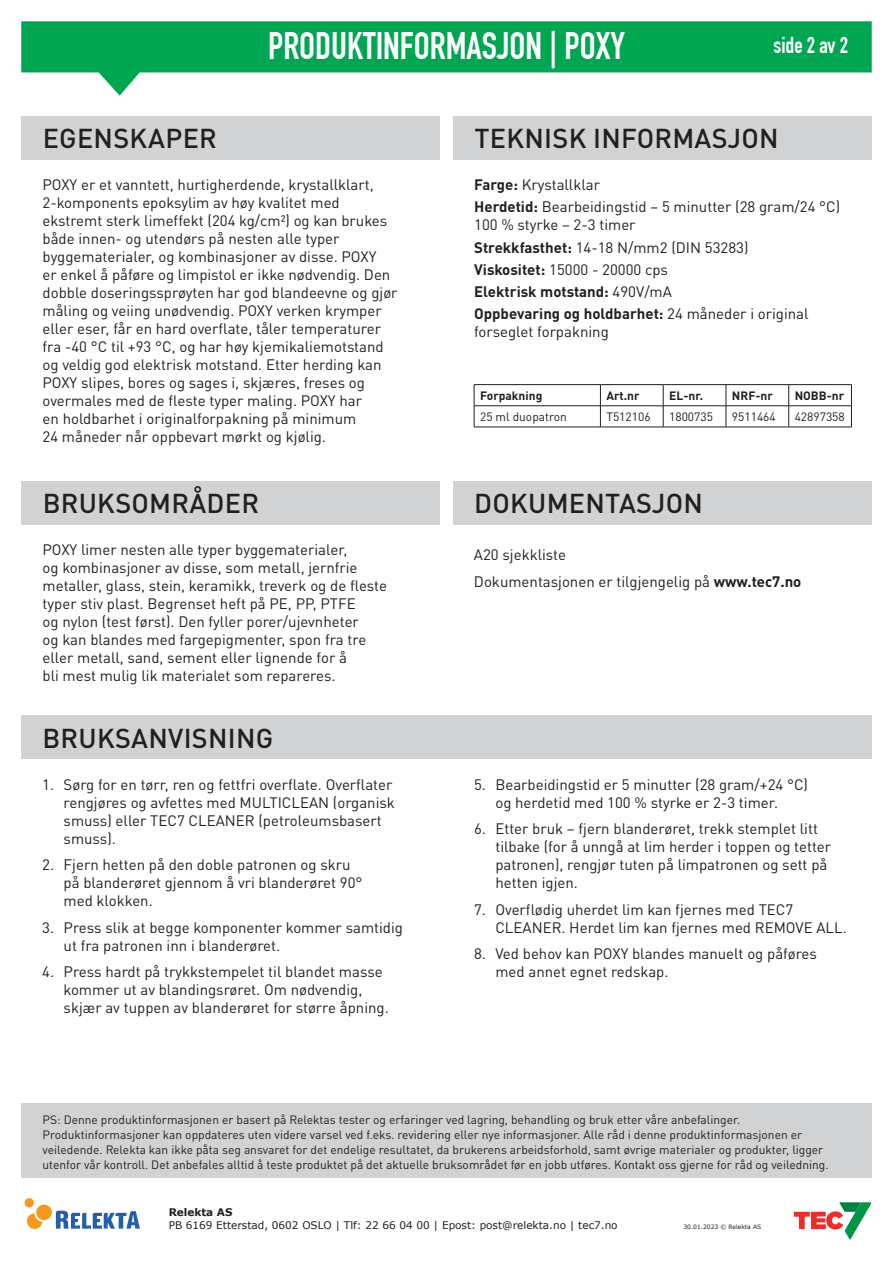
<style>
.page{position:relative;width:893px;height:1263px;background:#fff}
.page>*{position:absolute;margin:0;border:0;box-sizing:border-box;transform-origin:0 0}
.t1{font:37.5px "DIN Engschrift LT";color:#fff}
.Titler{font:500 27px "DIN Pro";letter-spacing:.01em;color:#231f20}
.t2{font:22.5px "DIN Engschrift LT";color:#fff}
.Brødtekst{font:15px/18px "DIN Pro";color:#231f20}
.Teknisk_informasjon{font:15px/18px "DIN Pro";color:#231f20}
.Teknisk_informasjon-2{font:700 15px "DIN Pro";color:#231f20}
.Celle{font:12px/15px "DIN Pro";color:#231f20}
.t3{font:700 12px "DIN Pro";color:#231f20}
.t4{font:10.5px "Verdana";color:#231f20}
.t5{font:700 10.5px "Verdana";color:#231f20}
.t6{font:6px "Verdana";color:#231f20}
.s1{font-weight:700}
.s2{font-weight:400}
</style>
<div class="page">
<svg style="left:21px;top:21px;width:851px;height:75px;fill:#00a652"></svg>
<svg style="left:27px;top:1213px;width:15px;height:16px"></svg>
<div style="left:25px;top:1198px;width:9px;height:9px;background:#f7971d;border-radius:50%"></div>
<svg style="left:56px;top:1211px;width:84px;height:17px"></svg>
<div style="left:36px;top:1204px;width:16px;height:16px;background:#f7971d;border-radius:50%"></div>
<svg style="left:794px;top:1202px;width:77px;height:37px"></svg>
<div style="left:21px;top:1103px;width:851px;height:75px;background:#d1d2d4"></div>
<div style="left:453px;top:116px;width:418px;height:44px;background:#d1d2d4"></div>
<div style="left:21px;top:116px;width:419px;height:44px;background:#d1d2d4"></div>
<div style="left:21px;top:715px;width:851px;height:44px;background:#d1d2d4"></div>
<div style="left:21px;top:481px;width:419px;height:44px;background:#d1d2d4"></div>
<div style="left:453px;top:481px;width:418px;height:44px;background:#d1d2d4"></div>
<hr style="left:474px;top:384px;width:126px;height:1px;background:#231f20">
<hr style="left:600px;top:384px;width:63px;height:1px;background:#231f20">
<hr style="left:663px;top:384px;width:63px;height:1px;background:#231f20">
<hr style="left:726px;top:384px;width:63px;height:1px;background:#231f20">
<hr style="left:789px;top:384px;width:63px;height:1px;background:#231f20">
<hr style="left:474px;top:405px;width:126px;height:1px;background:#231f20">
<svg style="left:474px;top:385px;width:1px;height:42px"></svg>
<hr style="left:600px;top:405px;width:63px;height:1px;background:#231f20">
<svg style="left:600px;top:385px;width:1px;height:42px"></svg>
<hr style="left:663px;top:405px;width:63px;height:1px;background:#231f20">
<svg style="left:663px;top:385px;width:1px;height:42px"></svg>
<hr style="left:726px;top:405px;width:63px;height:1px;background:#231f20">
<svg style="left:726px;top:385px;width:1px;height:42px"></svg>
<hr style="left:789px;top:405px;width:63px;height:1px;background:#231f20">
<svg style="left:788px;top:385px;width:1px;height:42px"></svg>
<svg style="left:851px;top:385px;width:1px;height:42px"></svg>
<hr style="left:474px;top:427px;width:126px;height:1px;background:#231f20">
<hr style="left:600px;top:427px;width:63px;height:1px;background:#231f20">
<hr style="left:663px;top:427px;width:63px;height:1px;background:#231f20">
<hr style="left:726px;top:427px;width:63px;height:1px;background:#231f20">
<hr style="left:789px;top:427px;width:63px;height:1px;background:#231f20">
<h1 class="t1" style="left:268px;top:23px;width:358px">PRODUKTINFORMASJON | POXY</h1>
<h3 class="t2" style="left:773px;top:32px;width:76px">side 2 av 2</h3>
<p class="Titler" style="left:43px;top:117px;width:176px">EGENSKAPER</p>
<p class="Titler" style="left:474px;top:117px;width:305px">TEKNISK INFORMASJON</p>
<p class="Brødtekst" style="left:43px;top:174px;width:357px">POXY er et vanntett, hurtigherdende, krystallklart, 2-komponents epoksylim av høy kvalitet med ekstremt sterk limeffekt (204 kg/cm²) og kan brukes både innen- og utendørs på nesten alle typer byggematerialer, og kombinasjoner av disse. POXY<br>er enkel å påføre og limpistol er ikke nødvendig. Den dobble doseringssprøyten har god blandeevne og gjør måling og veiing unødvendig. POXY verken krymper eller eser, får en hard overflate, tåler temperaturer fra -40 °C til +93 °C, og har høy kjemikaliemotstand og veldig god elektrisk motstand. Etter herding kan POXY slipes, bores og sages i, skjæres, freses og overmales med de fleste typer maling. POXY har<br>en holdbarhet i originalforpakning på minimum<br>24 måneder når oppbevart mørkt og kjølig.</p>
<p class="Titler" style="left:43px;top:482px;width:218px">BRUKSOMRÅDER</p>
<p class="Brødtekst" style="left:43px;top:539px;width:346px">POXY limer nesten alle typer byggematerialer,<br>og kombinasjoner av disse, som metall, jernfrie metaller, glass, stein, keramikk, treverk og de fleste typer stiv plast. Begrenset heft på PE, PP, PTFE<br>og nylon (test først). Den fyller porer/ujevnheter<br>og kan blandes med fargepigmenter, spon fra tre eller metall, sand, sement eller lignende for å<br>bli mest mulig lik materialet som repareres.</p>
<p class="Titler" style="left:42px;top:716px;width:232px">BRUKSANVISNING</p>
<p class="Brødtekst" style="left:64px;top:774px;width:333px;text-indent:-21px">1. Sørg for en tørr, ren og fettfri overflate. Overflater rengjøres og avfettes med MULTICLEAN (organisk smuss) eller TEC7 CLEANER (petroleumsbasert smuss).</p>
<p class="Brødtekst" style="left:64px;top:854px;width:300px;text-indent:-21px">2. Fjern hetten på den doble patronen og skru på blanderøret gjennom å vri blanderøret 90° med klokken.</p>
<p class="Brødtekst" style="left:64px;top:917px;width:341px;text-indent:-21px">3. Press slik at begge komponenter kommer samtidig ut fra patronen inn i blanderøret.</p>
<p class="Brødtekst" style="left:64px;top:961px;width:327px;text-indent:-21px">4. Press hardt på trykkstempelet til blandet masse kommer ut av blandingsrøret. Om nødvendig, skjær av tuppen av blanderøret for større åpning.</p>
<p class="Teknisk_informasjon" style="left:474px;top:174px;width:127px"><span class="s1">Farge:</span> Krystallklar</p>
<p class="Teknisk_informasjon" style="left:474px;top:196px;width:368px"><span class="s1">Herdetid:</span> Bearbeidingstid – 5 minutter (28 gram/24 °C)<br>100 % styrke – 2-3 timer</p>
<p class="Teknisk_informasjon" style="left:474px;top:237px;width:276px"><span class="s1">Strekkfasthet:</span> 14-18 N/mm2 (DIN 53283)</p>
<p class="Teknisk_informasjon" style="left:474px;top:259px;width:195px"><span class="s1">Viskositet:</span> 15000 - 20000 cps</p>
<p class="Teknisk_informasjon-2" style="left:474px;top:279px;width:199px">Elektrisk motstand: <span class="s2">490V/mA</span></p>
<p class="Teknisk_informasjon" style="left:474px;top:303px;width:336px"><span class="s1">Oppbevaring og holdbarhet:</span> 24 måneder i original forseglet forpakning</p>
<p class="t3" style="left:480px;top:385px;width:64px">Forpakning</p>
<p class="t3" style="left:606px;top:385px;width:35px">Art.nr</p>
<p class="t3" style="left:669px;top:385px;width:36px">EL-nr.</p>
<p class="t3" style="left:732px;top:385px;width:42px">NRF-nr</p>
<p class="t3" style="left:795px;top:385px;width:51px">NOBB-nr</p>
<p class="Celle" style="left:480px;top:408px;width:88px">25 ml duopatron</p>
<p class="Celle" style="left:606px;top:408px;width:46px">T512106</p>
<p class="Celle" style="left:669px;top:408px;width:45px">1800735</p>
<p class="Celle" style="left:732px;top:408px;width:45px">9511464</p>
<p class="Celle" style="left:795px;top:408px;width:52px">42897358</p>
<p class="Titler" style="left:474px;top:482px;width:230px">DOKUMENTASJON</p>
<p class="Brødtekst" style="left:474px;top:544px;width:94px">A20 sjekkliste</p>
<p class="Brødtekst" style="left:474px;top:571px;width:329px">Dokumentasjonen er tilgjengelig på <span class="s1">www.tec7.no</span></p>
<p class="Brødtekst" style="left:474px;top:774px;width:335px;text-align:center">5. Bearbeidingstid er 5 minutter (28 gram/+24 °C) og herdetid med 100 % styrke er 2-3 timer.</p>
<p class="Brødtekst" style="left:495px;top:818px;width:337px;text-indent:-21px">6. Etter bruk – fjern blanderøret, trekk stemplet litt tilbake (for å unngå at lim herder i toppen og tetter patronen), rengjør tuten på limpatronen og sett på hetten igjen.</p>
<p class="Brødtekst" style="left:495px;top:899px;width:353px;text-indent:-21px">7. Overflødig uherdet lim kan fjernes med TEC7<br>CLEANER. Herdet lim kan fjernes med REMOVE ALL.</p>
<p class="Brødtekst" style="left:495px;top:943px;width:323px;text-indent:-21px">8. Ved behov kan POXY blandes manuelt og påføres med annet egnet redskap.</p>
<p class="Celle" style="left:43px;top:1110px;width:788px">PS: Denne produktinformasjonen er basert på Relektas tester og erfaringer ved lagring, behandling og bruk etter våre anbefalinger.<br>Produktinformasjoner kan oppdateres uten videre varsel ved f.eks. revidering eller nye informasjoner. Alle råd i denne produktinformasjonen er veiledende. Relekta kan ikke påta seg ansvaret for det endelige resultatet, da brukerens arbeidsforhold, samt øvrige materialer og produkter, ligger utenfor vår kontroll. Det anbefales alltid å teste produktet på det aktuelle bruksområdet før en jobb utføres. Kontakt oss gjerne for råd og veiledning.</p>
<p class="t5" style="left:169px;top:1205px;width:65px">Relekta AS</p>
<p class="t4" style="left:169px;top:1218px;width:450px">PB 6169 Etterstad, 0602 OSLO | Tlf: 22 66 04 00 | Epost: post@relekta.no | tec7.no</p>
<p class="t6" style="left:683px;top:1223px;width:79px">30.01.2023 © Relekta AS</p>
</div>
